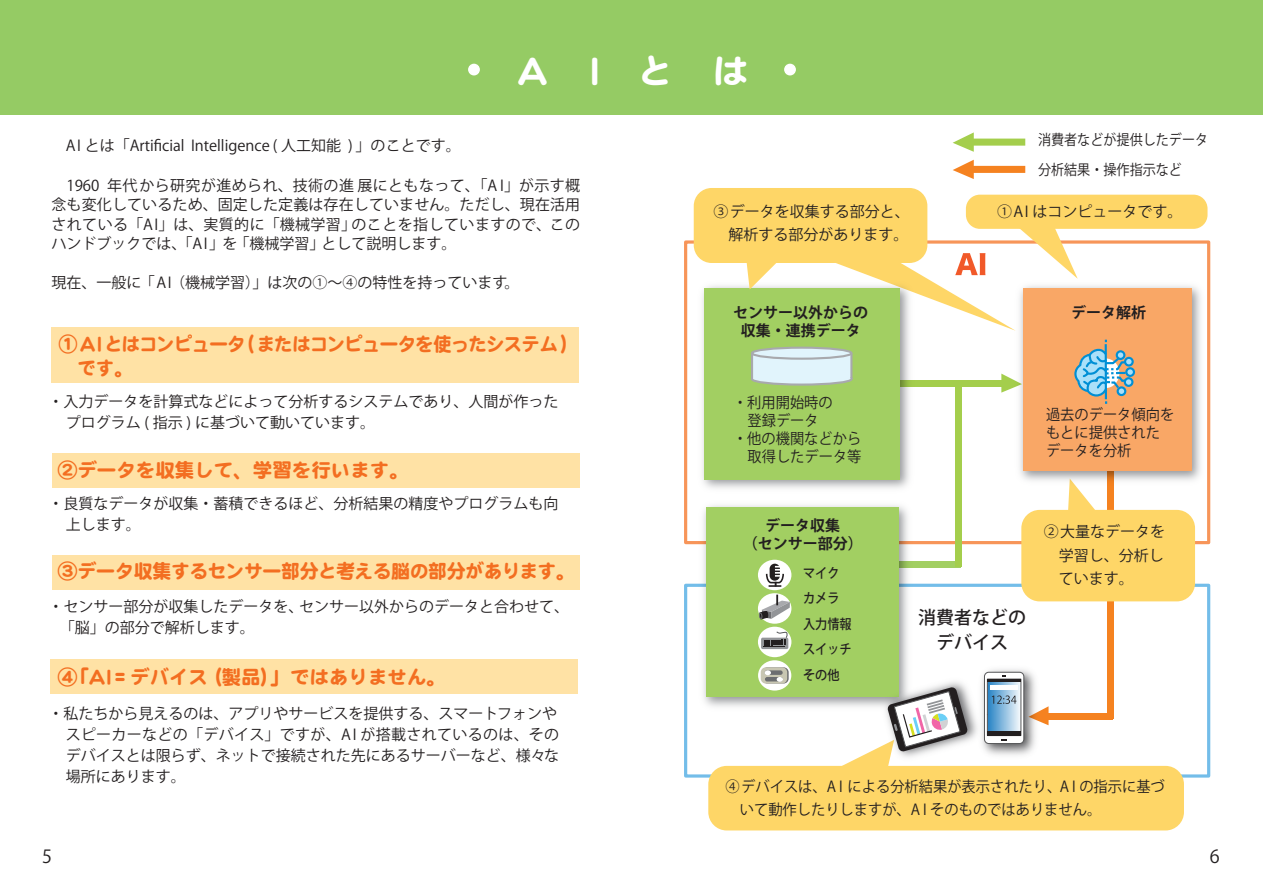
<style>
.page{position:relative;width:1263px;height:893px;background:#fff}
.page>*{position:absolute;margin:0;border:0;box-sizing:border-box;transform-origin:0 0}
.t1{font:36px "DF Maru Gothic SB MP RKSJ H";color:#fff}
.t2{font:19.5px "DF Maru Gothic SB MP RKSJ H";color:#f36e21}
.t3{font:19.5px/24px "DF Maru Gothic SB MP RKSJ H";letter-spacing:-.045em;color:#f36e21;scale:.95 1}
.t4{font:19.5px "DF Maru Gothic SB MP RKSJ H";letter-spacing:-.02em;color:#f36e21}
.t5{font:500 18px/25.5px "Koz Go Pro";color:#231f20;text-align:center}
.t6{font:18px "Koz Go Pr 6 N";color:#231f20}
.t7{font:15px/21px "Koz Go Pro";color:#231f20}
.t8{font:15px/18px "Koz Go Pro";color:#231f20;scale:.95 1}
.t9{font:700 15px/18px "Koz Go Pro";color:#231f20;text-align:center}
.t10{font:14.55px "Koz Go Pro";color:#231f20;scale:.9 1}
.t11{font:500 13.5px/25.5px "Koz Go Pro";color:#231f20;scale:.9 1}
</style>
<div class="page">
<div style="left:898px;top:381px;width:110px;height:6px;background:#a4ce4c"></div>
<svg style="left:1001px;top:374px;width:12px;height:19px"></svg>
<svg style="left:953px;top:132px;width:72px;height:20px"></svg>
<svg style="left:953px;top:160px;width:72px;height:19px"></svg>
<div style="left:884px;top:561px;width:77px;height:7px;background:#a2cf62"></div>
<div style="left:684px;top:584px;width:526px;height:194px;border:3px solid #73bde9"></div>
<div style="left:966px;top:195px;width:241px;height:34px;background:#fed667;border-radius:14px"></div>
<div style="left:694px;top:188px;width:233px;height:75px;background:#fed667;border-radius:18px"></div>
<img style="left:702px;top:285px;width:214px;height:204px">
<div style="left:705px;top:288px;width:195px;height:191px;background:#a2cf62"></div>
<img style="left:696px;top:505px;width:219px;height:202px">
<div style="left:706px;top:507px;width:193px;height:190px;background:#a2cf62"></div>
<div style="left:708px;top:766px;width:476px;height:64px;background:#fed667;border-radius:18px"></div>
<svg style="left:745px;top:263px;width:41px;height:26px"></svg>
<div style="left:1107px;top:442px;width:6px;height:276px;background:#f58220"></div>
<div style="left:1045px;top:713px;width:68px;height:7px;background:#f58220"></div>
<svg style="left:1041px;top:706px;width:7px;height:19px"></svg>
<div style="left:1021px;top:510px;width:174px;height:91px;background:#fed667;border-radius:18px"></div>
<svg style="left:1067px;top:487px;width:32px;height:23px"></svg>
<img style="left:1013px;top:278px;width:195px;height:209px">
<div style="left:1023px;top:288px;width:168px;height:183px;background:#f9a766"></div>
<div style="left:955px;top:384px;width:7px;height:183px;background:#a4ce4c"></div>
<div style="left:0;top:0;width:1263px;height:115px;background:#95cb64"></div>
<img style="left:984px;top:669px;width:57px;height:86px">
<div style="left:984px;top:672px;width:40px;height:71px;background:#fff;border-radius:4px"></div>
<div style="left:984px;top:672px;width:40px;height:72px;border:1px solid #57585a;border-radius:4px"></div>
<svg style="left:986px;top:675px;width:36px;height:66px"></svg>
<img style="left:899px;top:674px;width:85px;height:74px">
<svg style="left:751px;top:352px;width:102px;height:34px;background:#d6e8e8"></svg>
<svg style="left:752px;top:348px;width:99px;height:11px"></svg>
<div style="left:751px;top:347px;width:101px;height:13px;border:2px solid #a8a9ad;border-radius:50%"></div>
<div style="left:758px;top:627px;width:33px;height:30px;background:#fff;border-radius:50%"></div>
<div style="left:761px;top:638px;width:27px;height:11px;background:#939598;border-radius:2px"></div>
<svg style="left:764px;top:631px;width:24px;height:16px"></svg>
<div style="left:758px;top:560px;width:33px;height:30px;background:#fff;border-radius:50%"></div>
<svg style="left:770px;top:564px;width:10px;height:17px"></svg>
<svg style="left:765px;top:566px;width:19px;height:21px"></svg>
<svg style="left:758px;top:593px;width:33px;height:31px"></svg>
<svg style="left:759px;top:595px;width:31px;height:25px"></svg>
<svg style="left:758px;top:660px;width:33px;height:31px"></svg>
<svg style="left:762px;top:667px;width:27px;height:16px"></svg>
<div style="left:761px;top:667px;width:26px;height:16px;background:#c8c6b2;border-radius:5px"></div>
<div style="left:765px;top:670px;width:18px;height:5px;background:#6c6d70;border-radius:2px"></div>
<svg style="left:765px;top:670px;width:6px;height:5px"></svg>
<hr style="left:765px;top:677px;width:18px;height:4px;background:#6c6d70;border-radius:2px">
<svg style="left:777px;top:677px;width:191px;height:89px"></svg>
<div style="left:1125px;top:358px;width:8px;height:7px;background:#aae0f9;border-radius:50%"></div>
<div style="left:1124px;top:357px;width:10px;height:10px;border:2px solid #008fd5;border-radius:50%"></div>
<div style="left:1126px;top:368px;width:8px;height:8px;background:#aae0f9;border-radius:50%"></div>
<div style="left:1125px;top:367px;width:10px;height:10px;border:2px solid #008fd5;border-radius:50%"></div>
<hr style="left:1105px;top:344px;width:2px;height:55px;background:#008fd5">
<div style="left:1125px;top:378px;width:7px;height:8px;background:#aae0f9;border-radius:50%"></div>
<div style="left:1124px;top:377px;width:9px;height:10px;border:2px solid #008fd5;border-radius:50%"></div>
<svg style="left:1074px;top:348px;width:53px;height:56px"></svg>
<svg style="left:802px;top:205px;width:276px;height:126px"></svg>
<div style="left:469px;top:64px;width:10px;height:11px;background:#fff;border-radius:50%"></div>
<div style="left:468px;top:64px;width:12px;height:11px;border:2px solid #fff;border-radius:50%"></div>
<div style="left:785px;top:64px;width:10px;height:11px;background:#fff;border-radius:50%"></div>
<div style="left:784px;top:64px;width:12px;height:11px;border:2px solid #fff;border-radius:50%"></div>
<div style="left:52px;top:327px;width:527px;height:56px;background:#ffe2a5"></div>
<div style="left:52px;top:453px;width:527px;height:34px;background:#ffe2a5"></div>
<div style="left:52px;top:555px;width:527px;height:34px;background:#ffe2a5"></div>
<div style="left:51px;top:659px;width:527px;height:34px;background:#ffe2a5"></div>
<h1 class="t1" style="left:518px;top:53px;width:232px">AIとは</h1>
<p class="t7" style="left:66px;top:135px;width:396px">AI とは「Artificial Intelligence ( 人工知能 ) 」のことです。</p>
<p class="t7" style="left:51px;top:176px;width:530px;line-height:19.5px;text-align:justify">　1960 年代から研究が進められ、技術の進展にともなって、「A I」が示す概念も変化しているため、固定した定義は存在していません。ただし、現在活用されている「AI」は、実質的に「機械学習」のことを指していますので、このハンドブックでは、「AI」を「機械学習」として説明します。</p>
<p class="t7" style="left:51px;top:273px;width:470px">現在、一般に「AI（機械学習）」は次の①～④の特性を持っています。</p>
<h2 class="t3" style="left:59px;top:332px;width:536px">① AI とはコンピュータ ( またはコンピュータを使ったシステム )　です。</h2>
<p class="t7" style="left:66px;top:392px;width:494px;text-indent:-17px">・入力データを計算式などによって分析するシステムであり、人間が作ったプログラム ( 指示 ) に基づいて動いています。</p>
<h2 class="t2" style="left:58px;top:460px;width:352px">②データを収集して、学習を行います。</h2>
<p class="t7" style="left:66px;top:493px;width:494px;text-indent:-17px">・良質なデータが収集・蓄積できるほど、分析結果の精度やプログラムも向上します。</p>
<h2 class="t4" style="left:58px;top:561px;width:519px">③データ収集するセンサー部分と考える脳の部分があります。</h2>
<p class="t7" style="left:48px;top:597px;width:522px">・センサー部分が収集したデータを、センサー以外からのデータと合わせて、　「脳」の部分で解析します。</p>
<h2 class="t2" style="left:58px;top:667px;width:390px">④「AI = デバイス（製品）」ではありません。</h2>
<p class="t7" style="left:66px;top:703px;width:495px;text-indent:-17px">・私たちから見えるのは、アプリやサービスを提供する、スマートフォンやスピーカーなどの「デバイス」ですが、AI が搭載されているのは、そのデバイスとは限らず、ネットで接続された先にあるサーバーなど、様々な場所にあります。</p>
<p class="t10" style="left:1038px;top:130px;width:191px">消費者などが提供したデータ</p>
<p class="t10" style="left:1038px;top:160px;width:161px">分析結果・操作指示など</p>
<p class="t7" style="left:713px;top:200px;width:198px;line-height:23.4px">③データを収集する部分と、　解析する部分があります。</p>
<p class="t7" style="left:997px;top:202px;width:187px">①AI はコンピュータです。</p>
<p class="t9" style="left:733px;top:304px;width:136px">センサー以外からの収集・連携データ</p>
<p class="t9" style="left:1071px;top:304px;width:76px">データ解析</p>
<p class="t8" style="left:733px;top:394px;width:137px">・利用開始時の<br>　登録データ<br>・他の機関などから　取得したデータ等</p>
<p class="t8" style="left:1046px;top:405px;width:136px">過去のデータ傾向をもとに提供されたデータを分析</p>
<p class="t9" style="left:743px;top:518px;width:121px">データ収集<br>（センサー部分）</p>
<p class="t11" style="left:803px;top:561px;width:56px">マイクカメラ入力情報スイッチその他</p>
<p class="t5" style="left:918px;top:605px;width:109px">消費者などのデバイス</p>
<p class="t7" style="left:1044px;top:521px;width:123px;line-height:23.4px;text-align:justify">②大量なデータを　学習し、分析し　ています。</p>
<p class="t8" style="left:726px;top:775px;width:464px;line-height:23.4px">④デバイスは、A I による分析結果が表示されたり、A I の指示に基づ　いて動作したりしますが、A I そのものではありません。</p>
<p class="t6" style="left:42px;top:846px;width:11px">5</p>
<p class="t6" style="left:1210px;top:846px;width:11px">6</p>
</div>
